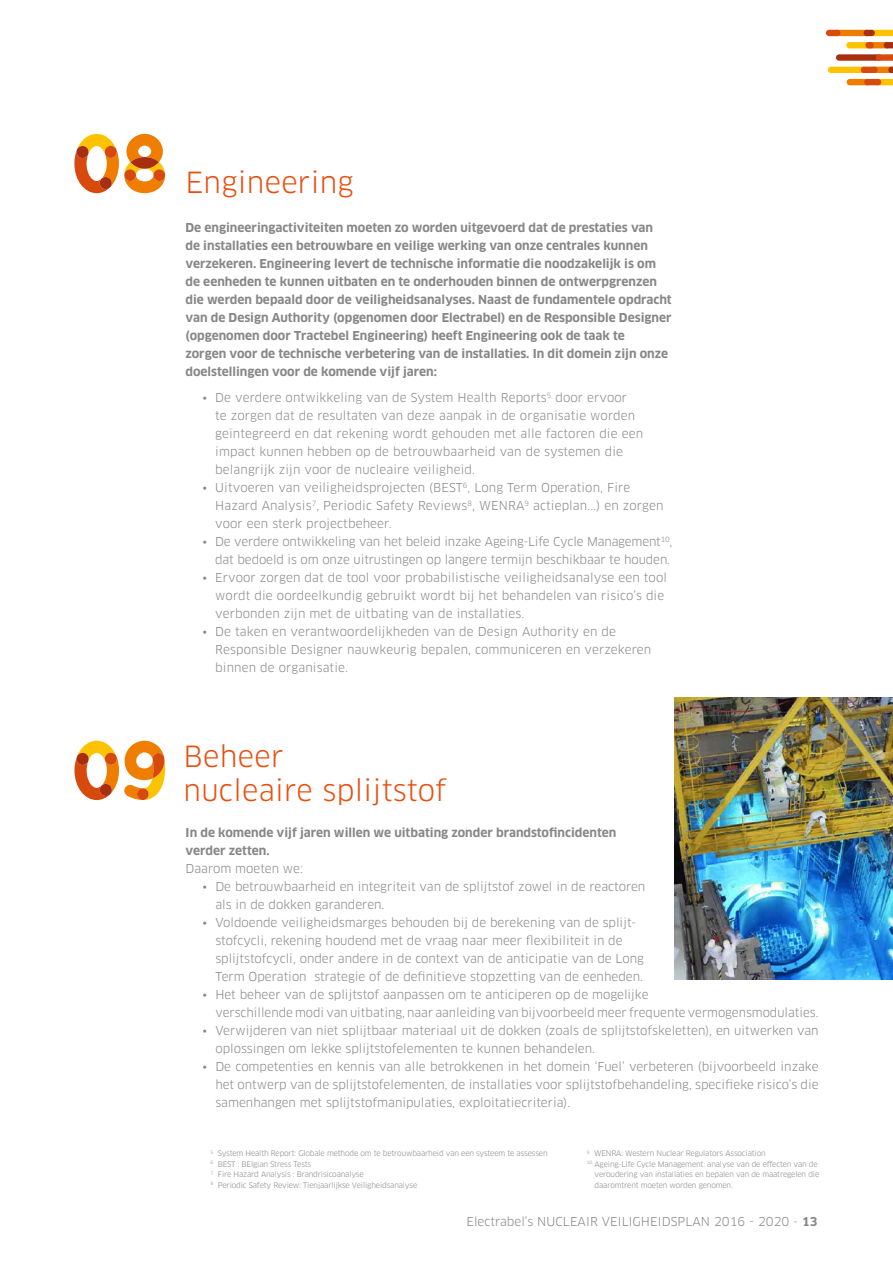
<style>
.page{position:relative;width:893px;height:1263px;background:#fff}
.page>*{position:absolute;margin:0;border:0;box-sizing:border-box;transform-origin:0 0}
.t1{font:28.5px/34.2px "Clan OT";letter-spacing:.01em;color:#e94e0f}
.t2{font:12px/18px "Clan OT";color:#878787}
.t3{font:700 12px/18px "Clan OT";color:#878787}
.t4{font:7.5px/10.5px "Clan OT";letter-spacing:-.02em;color:#878787}
.s1{font-weight:700}
</style>
<div class="page">
<div style="left:836px;top:54px;width:46px;height:7px;background:#a82e11;border-radius:3px"></div>
<svg style="left:876px;top:54px;width:17px;height:7px"></svg>
<div style="left:846px;top:42px;width:26px;height:6px;background:#fdc300;border-radius:3px"></div>
<div style="left:867px;top:42px;width:23px;height:6px;background:#ef7d00;border-radius:3px"></div>
<div style="left:865px;top:42px;width:9px;height:6px;background:#d7490c;border-radius:3px"></div>
<svg style="left:884px;top:42px;width:9px;height:6px"></svg>
<svg style="left:874px;top:30px;width:19px;height:6px"></svg>
<div style="left:834px;top:30px;width:36px;height:6px;background:#ef7d00;border-radius:3px"></div>
<div style="left:826px;top:30px;width:14px;height:6px;background:#d7490c;border-radius:3px"></div>
<div style="left:863px;top:30px;width:12px;height:6px;background:#a82e11;border-radius:3px"></div>
<div style="left:847px;top:79px;width:24px;height:6px;background:#ef7d00;border-radius:3px"></div>
<svg style="left:880px;top:79px;width:13px;height:6px"></svg>
<div style="left:864px;top:79px;width:17px;height:6px;background:#d7490c;border-radius:3px"></div>
<div style="left:828px;top:67px;width:39px;height:6px;background:#fdc300;border-radius:3px"></div>
<div style="left:861px;top:67px;width:17px;height:6px;background:#d7490c;border-radius:3px"></div>
<svg style="left:876px;top:67px;width:17px;height:6px"></svg>
<svg style="left:74px;top:741px;width:92px;height:59px"></svg>
<div style="left:137px;top:788px;width:12px;height:12px;background:#d7490c;border-radius:50%"></div>
<svg style="left:74px;top:134px;width:91px;height:59px"></svg>
<div style="left:124px;top:169px;width:12px;height:12px;background:#d7490c;border-radius:50%"></div>
<div style="left:153px;top:169px;width:12px;height:12px;background:#d7490c;border-radius:50%"></div>
<img style="left:674px;top:697px;width:219px;height:283px">
<h1 class="t1" style="left:185px;top:166px;width:170px">Engineering</h1>
<p class="t3" style="left:185px;top:219px;width:488px">De engineeringactiviteiten moeten zo worden uitgevoerd dat de prestaties van<br>de installaties een betrouwbare en veilige werking van onze centrales kunnen verzekeren. Engineering levert de technische informatie die noodzakelijk is om de eenheden te kunnen uitbaten en te onderhouden binnen de ontwerpgrenzen die werden bepaald door de veiligheidsanalyses. Naast de fundamentele opdracht van de Design Authority (opgenomen door Electrabel) en de Responsible Designer (opgenomen door Tractebel Engineering) heeft Engineering ook de taak te<br>zorgen voor de technische verbetering van de installaties. In dit domein zijn onze doelstellingen voor de komende vijf jaren:</p>
<p class="t2" style="left:215px;top:389px;width:429px;text-indent:-13px">• De verdere ontwikkeling van de System Health Reports<sup>5</sup> door ervoor<br>te zorgen dat de resultaten van deze aanpak in de organisatie worden geïntegreerd en dat rekening wordt gehouden met alle factoren die een impact kunnen hebben op de betrouwbaarheid van de systemen die belangrijk zijn voor de nucleaire veiligheid.</p>
<p class="t2" style="left:215px;top:479px;width:450px;text-indent:-13px">• Uitvoeren van veiligheidsprojecten (BEST<sup>6</sup>, Long Term Operation, Fire<br>Hazard Analysis<sup>7</sup>, Periodic Safety Reviews<sup>8</sup>, WENRA<sup>9</sup> actieplan...) en zorgen voor een sterk projectbeheer.</p>
<p class="t2" style="left:202px;top:533px;width:472px;text-align:right">• De verdere ontwikkeling van het beleid inzake Ageing-Life Cycle Management<sup>10</sup>, dat bedoeld is om onze uitrustingen op langere termijn beschikbaar te houden.</p>
<p class="t2" style="left:215px;top:569px;width:453px;text-indent:-13px">• Ervoor zorgen dat de tool voor probabilistische veiligheidsanalyse een tool wordt die oordeelkundig gebruikt wordt bij het behandelen van risico’s die verbonden zijn met de uitbating van de installaties.</p>
<p class="t2" style="left:215px;top:623px;width:438px;text-indent:-13px">• De taken en verantwoordelijkheden van de Design Authority en de<br>Responsible Designer nauwkeurig bepalen, communiceren en verzekeren binnen de organisatie.</p>
<h1 class="t1" style="left:183px;top:739px;width:265px">Beheer<br>nucleaire splijtstof</h1>
<p class="t3" style="left:186px;top:824px;width:432px">In de komende vijf jaren willen we uitbating zonder brandstofincidenten verder zetten.</p>
<p class="t2" style="left:186px;top:860px;width:119px">Daarom moeten we:</p>
<p class="t2" style="left:215px;top:878px;width:431px;text-indent:-13px">• De betrouwbaarheid en integriteit van de splijtstof zowel in de reactoren als in de dokken garanderen.</p>
<p class="t2" style="left:215px;top:914px;width:430px;text-indent:-13px">• Voldoende veiligheidsmarges behouden bij de berekening van de splijt&shy;stofcycli, rekening houdend met de vraag naar meer flexibiliteit in de splijtstofcycli, onder andere in de context van de anticipatie van de Long Term Operation strategie of de definitieve stopzetting van de eenheden.</p>
<p class="t2" style="left:215px;top:986px;width:605px;text-indent:-13px">• Het beheer van de splijtstof aanpassen om te anticiperen op de mogelijke<br>verschillende modi van uitbating, naar aanleiding van bijvoorbeeld meer frequente vermogensmodulaties.</p>
<p class="t2" style="left:215px;top:1022px;width:605px;text-indent:-13px">• Verwijderen van niet splijtbaar materiaal uit de dokken (zoals de splijtstofskeletten), en uitwerken van oplossingen om lekke splijtstofelementen te kunnen behandelen.</p>
<p class="t2" style="left:215px;top:1058px;width:605px;text-align:justify;text-indent:-13px">• De competenties en kennis van alle betrokkenen in het domein ‘Fuel’ verbeteren (bijvoorbeeld inzake het ontwerp van de splijtstofelementen, de installaties voor splijtstofbehandeling, specifieke risico’s die samenhangen met splijtstofmanipulaties, exploitatiecriteria).</p>
<p class="t4" style="left:210px;top:1148px;width:339px"><sup>5</sup> System Health Report: Globale methode om te betrouwbaarheid van een systeem te assessen <sup>6</sup> BEST : BElgian Stress Tests<br><sup>7</sup> Fire Hazard Analysis : Brandrisicoanalyse<br><sup>8</sup> Periodic Safety Review: Tienjaarlijkse Veiligheidsanalyse</p>
<p class="t4" style="left:587px;top:1148px;width:180px"><sup>9</sup> WENRA: Western Nuclear Regulators Association</p>
<p class="t4" style="left:587px;top:1159px;width:232px"><sup>10</sup> Ageing-Life Cycle Management: analyse van de effecten van de</p>
<p class="t4" style="left:595px;top:1169px;width:226px">veroudering van installaties en bepalen van de maatregelen die</p>
<p class="t4" style="left:595px;top:1180px;width:140px">daaromtrent moeten worden genomen.</p>
<p class="t2" style="left:466px;top:1213px;width:352px">Electrabel’s NUCLEAIR VEILIGHEIDSPLAN 2016 - 2020 - <span class="s1">13</span></p>
</div>
